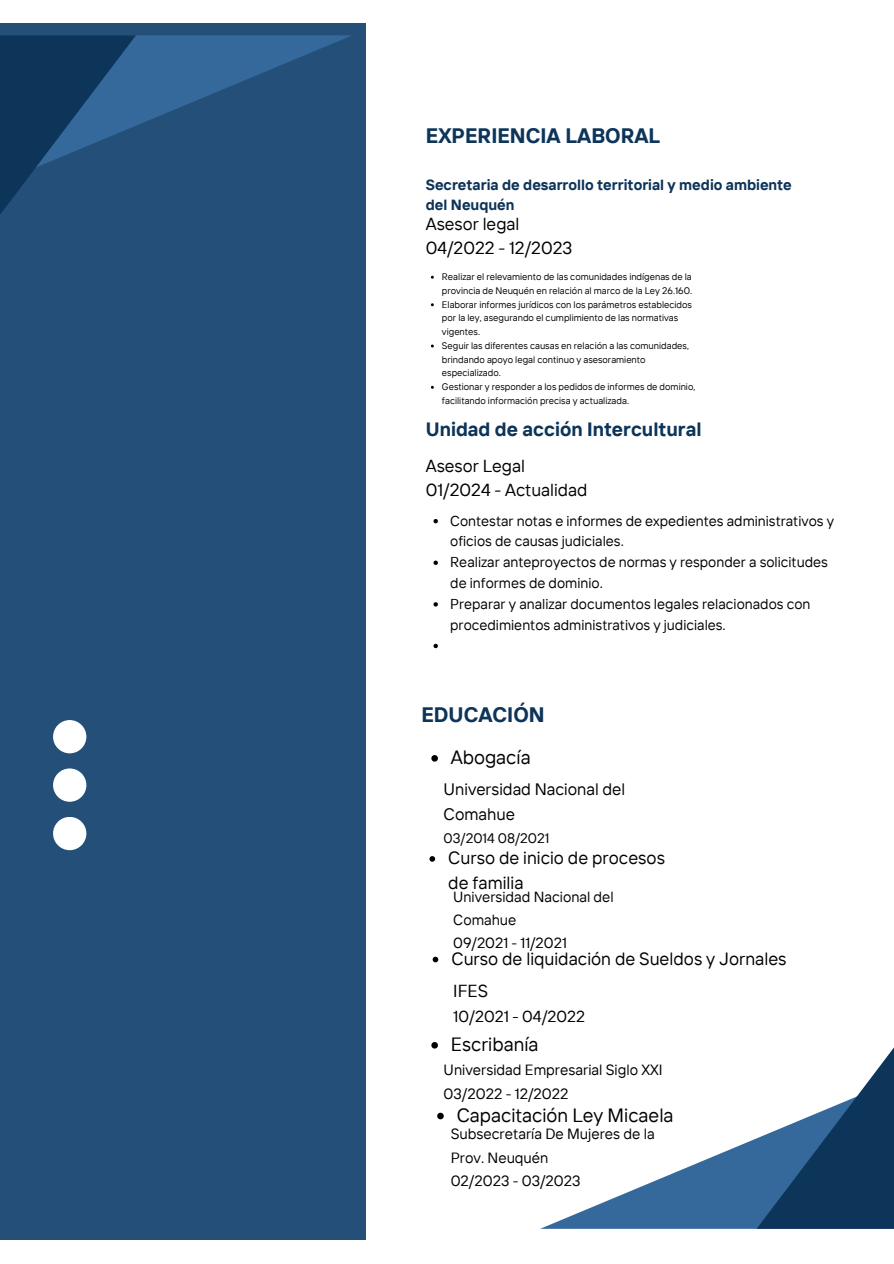
<style>
.page{position:relative;width:894px;height:1264px;background:#fff}
.page>*{position:absolute;margin:0;border:0;box-sizing:border-box;transform-origin:0 0}
.t1{font:700 20.85px "TT Interphases";color:#0d3459}
.t2{font:19.2px "TT Interphases";color:#000}
.t3{font:700 19.2px "TT Interphases";color:#0d3459}
.t4{font:17.7px/24.8px "TT Interphases";color:#000}
.t5{font:17.4px/24px "TT Interphases";color:#000}
.t6{font:16.5px/25.8px "TT Interphases";color:#000}
.t7{font:15.9px "TT Interphases";color:#000}
.t8{font:14.85px/23.7px "TT Interphases";color:#000}
.t9{font:700 14.7px/20.2px "TT Interphases";color:#0d3459}
.t10{font:14.7px/23.1px "TT Interphases";color:#000}
.t11{font:14.25px/20.9px "TT Interphases";color:#000}
.t12{font:13.65px "TT Interphases";color:#000}
.t13{font:9.45px/13.8px "TT Interphases";color:#000}
</style>
<div class="page">
<div style="left:0;top:23px;width:366px;height:1216px;background:#234f79"></div>
<svg style="left:136px;top:35px;width:216px;height:91px"></svg>
<svg style="left:0;top:35px;width:136px;height:179px"></svg>
<svg style="left:542px;top:1138px;width:214px;height:90px"></svg>
<svg style="left:756px;top:1049px;width:137px;height:179px"></svg>
<div style="left:53px;top:720px;width:33px;height:33px;background:#fff;border-radius:50%"></div>
<div style="left:53px;top:768px;width:33px;height:33px;background:#fff;border-radius:50%"></div>
<div style="left:53px;top:816px;width:33px;height:34px;background:#fff;border-radius:50%"></div>
<svg style="left:433px;top:519px;width:5px;height:4px"></svg>
<svg style="left:433px;top:560px;width:5px;height:5px"></svg>
<svg style="left:433px;top:602px;width:5px;height:4px"></svg>
<svg style="left:433px;top:643px;width:5px;height:5px"></svg>
<svg style="left:431px;top:755px;width:7px;height:6px"></svg>
<svg style="left:429px;top:856px;width:6px;height:5px"></svg>
<svg style="left:432px;top:956px;width:6px;height:6px"></svg>
<svg style="left:431px;top:1042px;width:7px;height:6px"></svg>
<svg style="left:437px;top:1112px;width:6px;height:7px"></svg>
<p class="t1" style="left:426px;top:122px;width:236px">EXPERIENCIA LABORAL</p>
<h1 class="t9" style="left:426px;top:174px;width:367px">Secretaria de desarrollo territorial y medio ambiente del Neuquén</h1>
<p class="t5" style="left:426px;top:212px;width:148px">Asesor legal<br>04/2022 - 12/2023</p>
<p class="t13" style="left:442px;top:270px;width:252px">Realizar el relevamiento de las comunidades indígenas de la provincia de Neuquén en relación al marco de la Ley 26.160.</p>
<h4 class="t13" style="left:442px;top:297px;width:251px">Elaborar informes jurídicos con los parámetros establecidos por la ley, asegurando el cumplimiento de las normativas vigentes.</h4>
<p class="t13" style="left:442px;top:338px;width:248px">Seguir las diferentes causas en relación a las comunidades, brindando apoyo legal continuo y asesoramiento especializado.</p>
<p class="t13" style="left:442px;top:380px;width:255px">Gestionar y responder a los pedidos de informes de dominio, facilitando información precisa y actualizada.</p>
<p class="t3" style="left:426px;top:417px;width:277px">Unidad de acción Intercultural</p>
<p class="t5" style="left:426px;top:453px;width:163px">Asesor Legal<br>01/2024 - Actualidad</p>
<p class="t11" style="left:450px;top:510px;width:385px">Contestar notas e informes de expedientes administrativos y oficios de causas judiciales.</p>
<h4 class="t11" style="left:450px;top:551px;width:379px">Realizar anteproyectos de normas y responder a solicitudes de informes de dominio.</h4>
<p class="t11" style="left:450px;top:593px;width:361px">Preparar y analizar documentos legales relacionados con procedimientos administrativos y judiciales.</p>
<p class="t1" style="left:421px;top:701px;width:125px">EDUCACIÓN</p>
<p class="t2" style="left:450px;top:744px;width:81px">Abogacía</p>
<p class="t6" style="left:443px;top:775px;width:183px">Universidad Nacional del<br>Comahue</p>
<p class="t12" style="left:443px;top:829px;width:107px">03/2014 08/2021</p>
<h1 class="t4" style="left:448px;top:845px;width:218px">Curso de inicio de procesos de familia</h1>
<h4 class="t10" style="left:453px;top:884px;width:162px">Universidad Nacional del<br>Comahue</h4>
<p class="t10" style="left:453px;top:930px;width:115px">09/2021 - 11/2021</p>
<p class="t4" style="left:451px;top:945px;width:336px">Curso de liquidación de Sueldos y Jornales</p>
<p class="t5" style="left:453px;top:978px;width:36px">IFES</p>
<p class="t7" style="left:453px;top:1006px;width:133px">10/2021 - 04/2022</p>
<h5 class="t2" style="left:450px;top:1031px;width:89px">Escribanía</h5>
<p class="t8" style="left:443px;top:1057px;width:220px">Universidad Empresarial Siglo XXI</p>
<p class="t8" style="left:443px;top:1081px;width:126px">03/2022 - 12/2022</p>
<p class="t2" style="left:456px;top:1102px;width:218px">Capacitación Ley Micaela</p>
<p class="t8" style="left:450px;top:1121px;width:205px">Subsecretaría De Mujeres de la<br>Prov. Neuquén</p>
<p class="t8" style="left:450px;top:1168px;width:131px">02/2023 - 03/2023</p>
</div>
